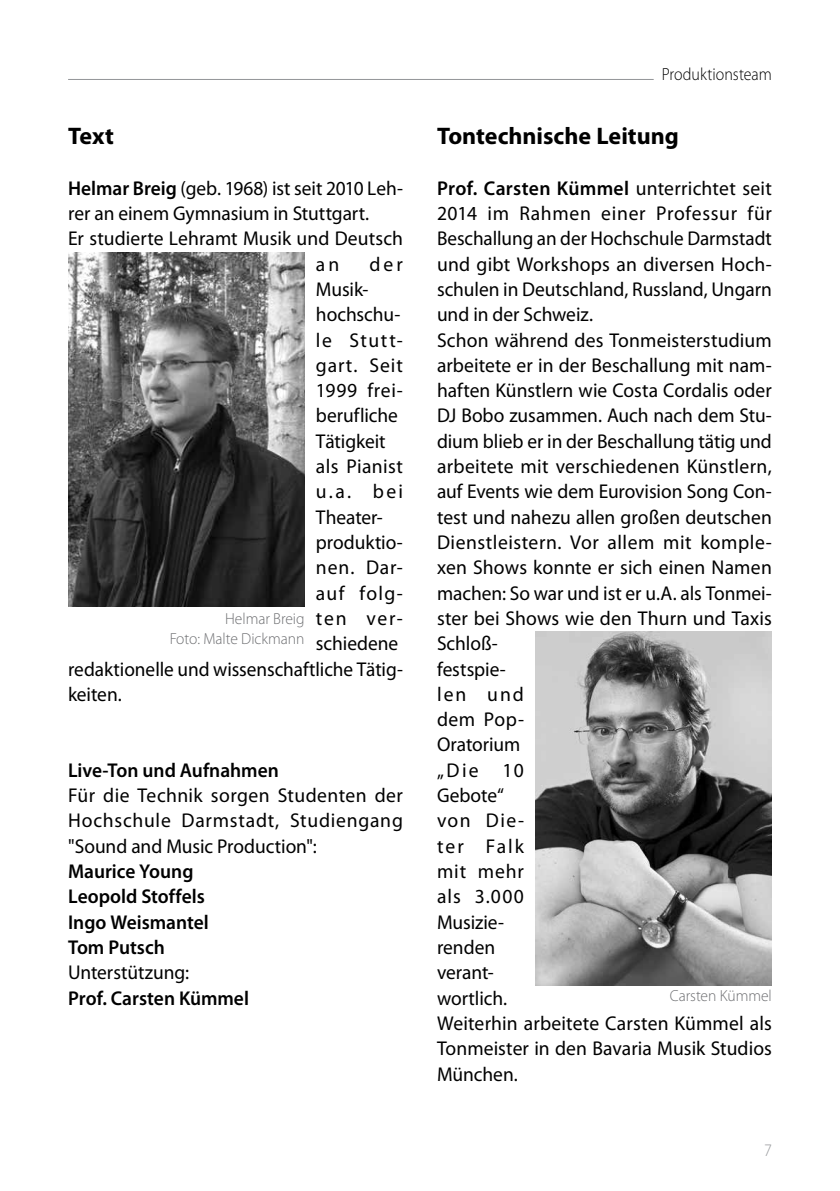
<style>
.page{position:relative;width:840px;height:1191px;background:#fff}
.page>*{position:absolute;margin:0;border:0;box-sizing:border-box;transform-origin:0 0}
.t1{font:700 24px "Myriad Pro";color:#000}
.t2{font:20px/25.2px "Myriad Pro";color:#000;text-align:justify}
.t3{font:600 20px/25.4px "Myriad Pro";color:#000}
.t4{font:20px "Myriad Pro";color:#000;scale:.96 1}
.t5{font:20px "Myriad Pro";letter-spacing:.02em;color:#000}
.t6{font:20px "Myriad Pro";letter-spacing:.045em;color:#000}
.t7{font:20px "Myriad Pro";letter-spacing:.04em;color:#000}
.t8{font:300 17.6px "Myriad Pro";color:#000;scale:.91 1}
.t9{font:300 17.6px "Myriad Pro";color:#939598;scale:.91 1}
.t10{font:300 16px/20px "Myriad Pro";letter-spacing:-.005em;color:#6d6e71;text-align:right}
.s1{font-weight:600}
</style>
<div class="page">
<hr style="left:68px;top:79px;width:585px;height:1px;background:#939598">
<img style="left:68px;top:252px;width:236px;height:355px">
<img style="left:535px;top:631px;width:236px;height:354px">
<p class="t1" style="left:68px;top:120px;width:47px">Text</p>
<p class="t2" style="left:68px;top:175px;width:336px"><span class="s1">Helmar Breig</span> (geb. 1968) ist seit 2010 Leh-</p>
<p class="t2" style="left:68px;top:200px;width:302px">rer an einem Gymnasium in Stuttgart.</p>
<p class="t2" style="left:68px;top:226px;width:336px">Er studierte Lehramt Musik und Deutsch</p>
<p class="t2" style="left:316px;top:251px;width:25px">an</p>
<p class="t2" style="left:369px;top:251px;width:35px">der</p>
<p class="t2" style="left:316px;top:276px;width:54px">Musik-</p>
<p class="t2" style="left:316px;top:301px;width:86px">hochschu-</p>
<p class="t2" style="left:316px;top:327px;width:88px">le Stutt-</p>
<p class="t6" style="left:316px;top:353px;width:88px">gart. Seit</p>
<p class="t7" style="left:316px;top:378px;width:88px">1999 frei-</p>
<p class="t2" style="left:316px;top:403px;width:83px">berufliche</p>
<p class="t2" style="left:316px;top:428px;width:71px">Tätigkeit</p>
<p class="t5" style="left:316px;top:454px;width:88px">als Pianist</p>
<p class="t2" style="left:316px;top:479px;width:88px">u.a. bei</p>
<p class="t2" style="left:316px;top:504px;width:68px">Theater-</p>
<p class="t2" style="left:316px;top:529px;width:88px">produktio-</p>
<p class="t2" style="left:316px;top:554px;width:88px">nen. Dar-</p>
<p class="t2" style="left:316px;top:580px;width:88px">auf folg-</p>
<p class="t2" style="left:316px;top:605px;width:88px">ten ver-</p>
<p class="t2" style="left:316px;top:630px;width:84px">schiedene</p>
<p class="t4" style="left:68px;top:656px;width:350px">redaktionelle und wissenschaftliche Tätig-</p>
<p class="t2" style="left:68px;top:681px;width:55px">keiten.</p>
<p class="t10" style="left:169px;top:609px;width:136px">Helmar Breig<br>Foto: Malte Dickmann</p>
<p class="t3" style="left:68px;top:757px;width:212px">Live-Ton und Aufnahmen</p>
<p class="t2" style="left:68px;top:782px;width:336px">Für die Technik sorgen Studenten der Hochschule Darmstadt, Studiengang "Sound and Music Production":</p>
<p class="t3" style="left:68px;top:858px;width:142px">Maurice Young<br>Leopold Stoffels<br>Ingo Weismantel<br>Tom Putsch</p>
<p class="t2" style="left:68px;top:959px;width:123px">Unterstützung:</p>
<p class="t3" style="left:68px;top:984px;width:182px">Prof. Carsten Kümmel</p>
<p class="t8" style="left:661px;top:64px;width:122px">Produktionsteam</p>
<p class="t1" style="left:437px;top:120px;width:243px">Tontechnische Leitung</p>
<p class="t2" style="left:437px;top:175px;width:336px;text-align:left"><span class="s1">Prof. Carsten Kümmel</span> unterrichtet seit<br>2014 im Rahmen einer Professur für<br>Beschallung an der Hochschule Darmstadt und gibt Workshops an diversen Hoch&shy;schulen in Deutschland, Russland, Ungarn und in der Schweiz.<br>Schon während des Tonmeisterstudium arbeitete er in der Beschallung mit nam&shy;haften Künstlern wie Costa Cordalis oder<br>DJ Bobo zusammen. Auch nach dem Stu&shy;dium blieb er in der Beschallung tätig und arbeitete mit verschiedenen Künstlern, auf Events wie dem Eurovision Song Con&shy;test und nahezu allen großen deutschen<br>Dienstleistern. Vor allem mit komple&shy;xen Shows konnte er sich einen Namen machen: So war und ist er u.A. als Tonmei&shy;ster bei Shows wie den Thurn und Taxis<br>Schloß-<br>festspie-<br>len und<br>dem Pop-<br>Oratorium<br>„Die 10<br>Gebote“<br>von Die-<br>ter Falk<br>mit mehr<br>als 3.000<br>Musizie-<br>renden<br>verant-<br>wortlich.<br>Weiterhin arbeitete Carsten Kümmel als<br>Tonmeister in den Bavaria Musik Studios<br>München.</p>
<p class="t10" style="left:669px;top:985px;width:103px">Carsten Kümmel</p>
<p class="t9" style="left:763px;top:1140px;width:10px">7</p>
</div>
